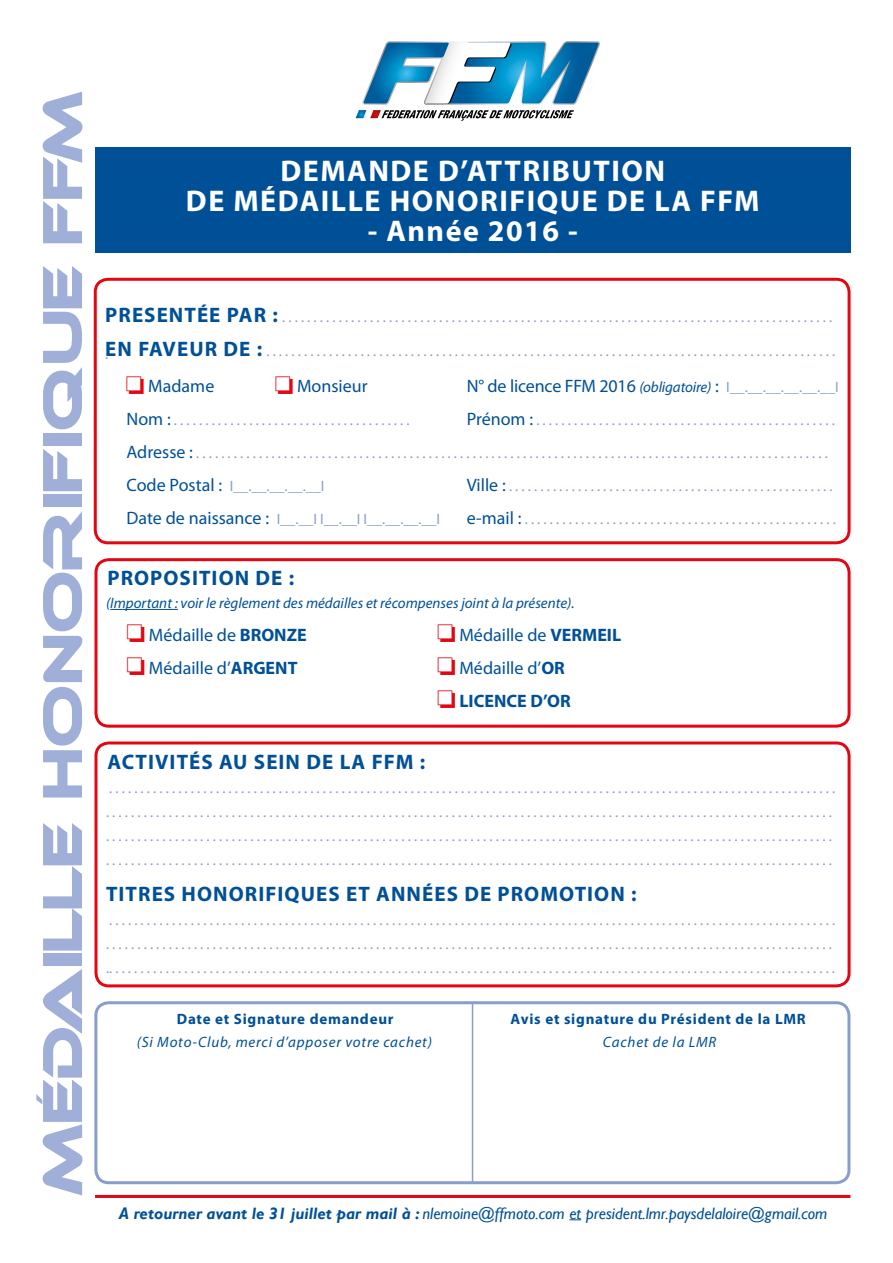
<style>
.page{position:relative;width:893px;height:1263px;background:#fff}
.page>*{position:absolute;margin:0;border:0;box-sizing:border-box;transform-origin:0 0}
.t1{font:54px "Ethnocentric";color:#a0afd7}
.t2{font:700 30px/30px "Myriad Pro";letter-spacing:.05em;color:#fff;text-align:center}
.t3{font:700 21px "Myriad Pro";letter-spacing:.05em;color:#005098}
.t4{font:18px "Myriad Pro";color:#005098}
.t5{font:700 18px "Myriad Pro";color:#005098}
.t6{font:italic 16.5px "Gill Sans";color:#005098}
.t7{font:15px/24px "Myriad Pro";color:#889dcc}
.t8{font:italic 15px "Myriad Pro";color:#005098}
.t9{font:700 15px "Myriad Pro";letter-spacing:.05em;color:#005098}
.t10{font:italic 15px "Myriad Pro";letter-spacing:.05em;color:#005098}
.s1{font-weight:700;font-size:21px;color:#005098}
.s2{color:#e30613}
.s3{font-style:italic;font-size:15px}
.s4{font-size:15px;color:#889dcc}
.s5{font-size:18px;color:#005098}
.s6{font-weight:700}
</style>
<div class="page">
<svg style="left:356px;top:41px;width:244px;height:80px"></svg>
<div style="left:95px;top:147px;width:755px;height:106px;background:#005098"></div>
<div style="left:94px;top:278px;width:756px;height:266px;border:3px solid #e30613;border-radius:13px"></div>
<hr style="left:110px;top:609px;width:68px;height:1px;background:#005098">
<div style="left:94px;top:558px;width:756px;height:170px;border:3px solid #e30613;border-radius:13px"></div>
<div style="left:94px;top:1001px;width:756px;height:183px;border:3px solid #889dcc;border-radius:13px"></div>
<div style="left:94px;top:741px;width:756px;height:246px;border:3px solid #e30613;border-radius:13px"></div>
<hr style="left:95px;top:1195px;width:755px;height:3px;background:#e30613">
<svg style="left:569px;top:1219px;width:12px;height:1px"></svg>
<hr style="left:472px;top:1003px;width:1px;height:180px;background:#889dcc">
<h1 class="t1" style="left:35px;top:1196px;width:1108px;rotate:-90deg">médaille honorifique ffm</h1>
<h2 class="t2" style="left:186px;top:155px;width:575px">DEMANDE D’ATTRIBUTION<br>DE MÉDAILLE HONORIFIQUE DE LA FFM</h2>
<h2 class="t2" style="left:368px;top:215px;width:211px">- Année 2016 -</h2>
<p class="t7" style="left:105px;top:304px;width:728px"><span class="s1">PRESENTÉE PAR :</span> . . . . . . . . . . . . . . . . . . . . . . . . . . . . . . . . . . . . . . . . . . . . . . . . . . . . . . . . . . . . . . . . . . . . . . . . . . . . . . . . . . . . . . . .</p>
<p class="t7" style="left:105px;top:339px;width:731px"><span class="s1">EN FAVEUR DE :</span> . . . . . . . . . . . . . . . . . . . . . . . . . . . . . . . . . . . . . . . . . . . . . . . . . . . . . . . . . . . . . . . . . . . . . . . . . . . . . . . . . . . . . . . . . . .</p>
<p class="t7" style="left:105px;top:342px;width:5px">.</p>
<p class="t4" style="left:127px;top:375px;width:89px"><span class="s2">□</span> Madame</p>
<p class="t4" style="left:275px;top:375px;width:94px"><span class="s2">□</span> Monsieur</p>
<p class="t4" style="left:467px;top:375px;width:373px">N° de licence FFM 2016 <span class="s3">(obligatoire)</span> : <span class="s4">I__.__.__.__.__.__I</span></p>
<p class="t7" style="left:127px;top:408px;width:285px"><span class="s5">Nom :</span> . . . . . . . . . . . . . . . . . . . . . . . . . . . . . . . . . . . . . .</p>
<p class="t7" style="left:467px;top:408px;width:370px"><span class="s5">Prénom :</span> . . . . . . . . . . . . . . . . . . . . . . . . . . . . . . . . . . . . . . . . . . . . . . . .</p>
<p class="t7" style="left:127px;top:441px;width:703px"><span class="s5">Adresse :</span> . . . . . . . . . . . . . . . . . . . . . . . . . . . . . . . . . . . . . . . . . . . . . . . . . . . . . . . . . . . . . . . . . . . . . . . . . . . . . . . . . . . . . . . . . . . . . . . . . . . . .</p>
<p class="t7" style="left:127px;top:474px;width:199px"><span class="s5">Code Postal :</span> I__.__.__.__.__I</p>
<p class="t7" style="left:467px;top:474px;width:367px"><span class="s5">Ville :</span> . . . . . . . . . . . . . . . . . . . . . . . . . . . . . . . . . . . . . . . . . . . . . . . . . . . .</p>
<p class="t7" style="left:127px;top:507px;width:315px"><span class="s5">Date de naissance :</span> I__.__I I__.__I I__.__.__.__I</p>
<p class="t7" style="left:467px;top:507px;width:370px"><span class="s5">e-mail :</span> . . . . . . . . . . . . . . . . . . . . . . . . . . . . . . . . . . . . . . . . . . . . . . . . . .</p>
<h3 class="t3" style="left:108px;top:565px;width:188px">PROPOSITION DE :</h3>
<p class="t8" style="left:106px;top:594px;width:470px">(Important : voir le règlement des médailles et récompenses joint à la présente).</p>
<p class="t4" style="left:127px;top:624px;width:181px"><span class="s2">□</span> Médaille de <span class="s6">BRONZE</span></p>
<p class="t4" style="left:438px;top:624px;width:185px"><span class="s2">□</span> Médaille de <span class="s6">VERMEIL</span></p>
<p class="t4" style="left:127px;top:657px;width:172px"><span class="s2">□</span> Médaille d’<span class="s6">ARGENT</span></p>
<p class="t4" style="left:438px;top:657px;width:129px"><span class="s2">□</span> Médaille d’<span class="s6">OR</span></p>
<p class="t5" style="left:438px;top:689px;width:134px"><span class="s2">□</span> LICENCE D’OR</p>
<h3 class="t3" style="left:108px;top:748px;width:319px">ACTIVITÉS AU SEIN DE LA FFM :</h3>
<p class="t7" style="left:106px;top:775px;width:731px">. . . . . . . . . . . . . . . . . . . . . . . . . . . . . . . . . . . . . . . . . . . . . . . . . . . . . . . . . . . . . . . . . . . . . . . . . . . . . . . . . . . . . . . . . . . . . . . . . . . . . . . . . . . . . . . . . . . . . . . . . . . . . . . . . . . . . . . . . . . . . . . . . . . . . . . . . . . . . . . . . . . . . . . . . . . . . . . . . . . . . . . . . . . . . . . . . . . . . . . . . . . . . . . . . . . . . . . . . . . . . . . . . . . . . . . . . . . . . . . . . . . . . . . . . . . . . . . . . . . . . . . . . . . . . . . . . . . . . . . . . . . . . . . . . . . . . . . . . . . . . . . . . . . . . . . . . . . . . . . . . . . . . . . . . . . . . . . . . . . . . . . . . . . . . . . . . . . . . . . . . . . . . . . . . . . . . . . . . . . . . . . . . . . . . . . . . . . . . . . . . . . . . . . . . . . . . . . . . . . . . . . . . . . . . . . . . . . . . . . . . . . . . . . . . . . . . . . . . . . . . . . .</p>
<h3 class="t3" style="left:106px;top:880px;width:532px">TITRES HONORIFIQUES ET ANNÉES DE PROMOTION :</h3>
<p class="t7" style="left:106px;top:907px;width:731px">. . . . . . . . . . . . . . . . . . . . . . . . . . . . . . . . . . . . . . . . . . . . . . . . . . . . . . . . . . . . . . . . . . . . . . . . . . . . . . . . . . . . . . . . . . . . . . . . . . . . . . . . . . . . . . . . . . . . . . . . . . . . . . . . . . . . . . . . . . . . . . . . . . . . . . . . . . . . . . . . . . . . . . . . . . . . . . . . . . . . . . . . . . . . . . . . . . . . . . . . . . . . . . . . . . . . . . . . . . . . . . . . . . . . . . . . .. . . . . . . . . . . . . . . . . . . . . . . . . . . . . . . . . . . . . . . . . . . . . . . . . . . . . . . . . . . . . . . . . . . . . . . . . . . . . . . . . . . . . . . . . . . . . . . . . . . . . . . . . . . . . . . . . . . .</p>
<p class="t9" style="left:177px;top:1009px;width:218px">Date et Signature demandeur</p>
<p class="t10" style="left:137px;top:1032px;width:297px">(Si Moto-Club, merci d’apposer votre cachet)</p>
<p class="t9" style="left:511px;top:1009px;width:297px">Avis et signature du Président de la LMR</p>
<p class="t10" style="left:603px;top:1032px;width:115px">Cachet de la LMR</p>
<p class="t6" style="left:119px;top:1203px;width:710px"><span class="s6">A retourner avant le 31 juillet par mail à :</span> nlemoine@ffmoto.com et president.lmr.paysdelaloire@gmail.com</p>
</div>
